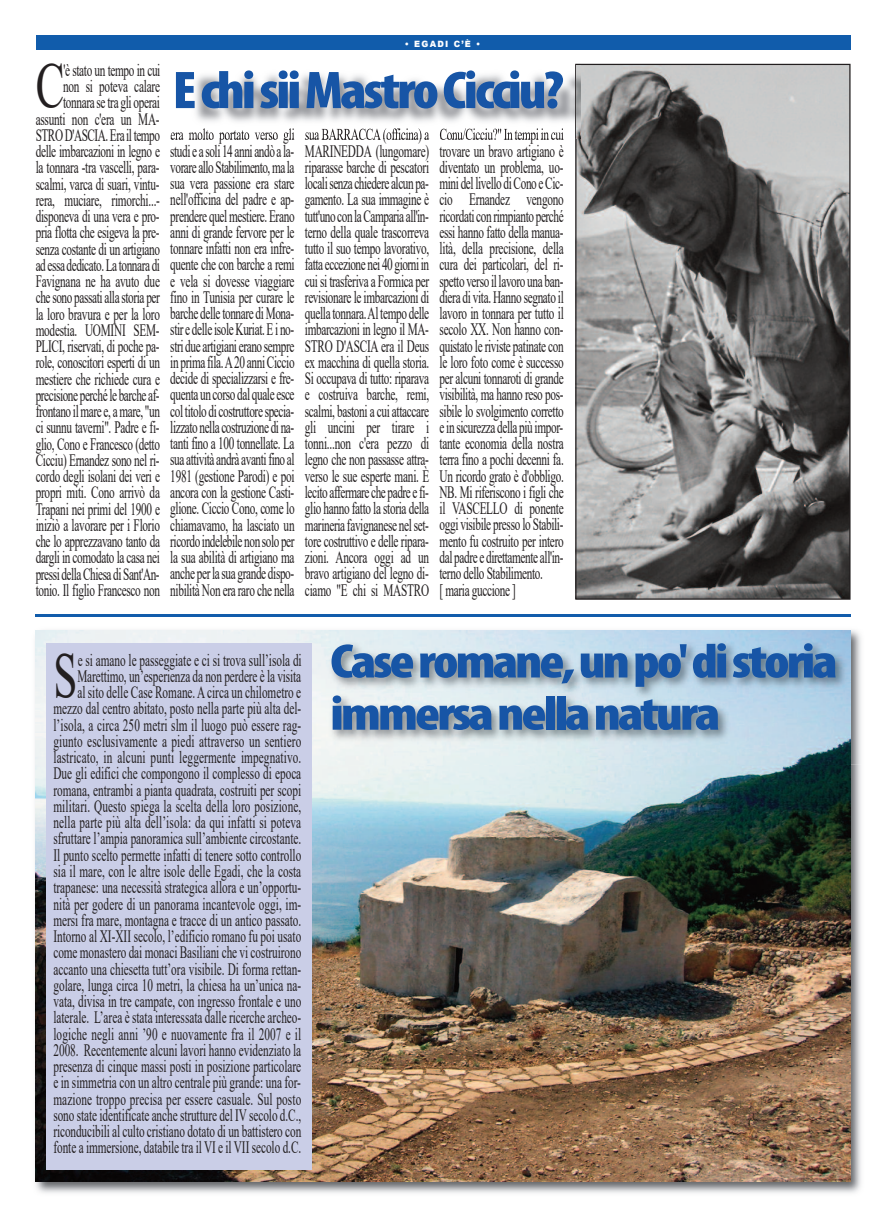
<style>
.page{position:relative;width:886px;height:1205px;background:#fff}
.page>*{position:absolute;margin:0;border:0;box-sizing:border-box;transform-origin:0 0}
.t1{font:66.5px "Times New Roman";color:#231f20;scale:.65 1}
.t2{font:900 condensed 53.5px "Myriad Pro";letter-spacing:-.05em;color:#1755a6;scale:1.09 1}
.t3{font:900 condensed 48.62px/52.2px "Myriad Pro";letter-spacing:-.05em;color:#1755a6;scale:1.16 1}
.t4{font:17.38px/16.2px "Times New Roman";letter-spacing:-.02em;color:#231f20;text-align:justify;scale:.65 1}
.t5{font:17.38px/16.2px "Times New Roman";color:#231f20;text-align:right;scale:.65 1}
.t6{font:900 8.62px "Arial";letter-spacing:.15em;color:#fff;scale:.96 1}
</style>
<div class="page">
<div style="left:36px;top:36px;width:814px;height:14px;background:#115cab"></div>
<img style="left:35px;top:630px;width:826px;height:563px">
<img style="left:36px;top:631px;width:814px;height:551px">
<img style="left:577px;top:66px;width:271px;height:532px">
<div style="left:575px;top:64px;width:275px;height:536px;border:1px solid #231f20"></div>
<img style="left:170px;top:63px;width:410px;height:75px">
<img style="left:171px;top:132px;width:31px;height:6px">
<img style="left:305px;top:129px;width:32px;height:9px">
<img style="left:440px;top:128px;width:35px;height:10px">
<img style="left:575px;top:64px;width:1px;height:74px">
<img style="left:576px;top:65px;width:4px;height:73px">
<img style="left:297px;top:630px;width:564px;height:134px">
<hr style="left:36px;top:614px;width:815px;height:3px;background:#115cab">
<div style="left:46px;top:643px;width:266px;height:527px;background:#cacee7"></div>
<h1 class="t1" style="left:36px;top:49px;width:46px">C</h1>
<p class="t4" style="left:36px;top:62px;width:193px;text-align:right">'è stato un tempo in cui<br>non si poteva calare tonnara se tra gli operai assunti non c'era un MA-<br>STRO D'ASCIA. Era il tempo delle imbarcazioni in legno e la tonnara -tra vascelli, para&shy;scalmi, varca di suari, vintu&shy;rera, muciare, rimorchi...- disponeva di una vera e pro&shy;pria flotta che esigeva la pre&shy;senza costante di un artigiano ad essa dedicato. La tonnara di<br>Favignana ne ha avuto due che sono passati alla storia per la loro bravura e per la loro modestia. UOMINI SEM-<br>PLICI, riservati, di poche pa&shy;role, conoscitori esperti di un mestiere che richiede cura e precisione perché le barche af&shy;frontano il mare e, a mare, "un ci sunnu taverni". Padre e fi&shy;glio, Cono e Francesco (detto<br>Cicciu) Ernandez sono nel ri&shy;cordo degli isolani dei veri e propri miti. Cono arrivò da<br>Trapani nei primi del 1900 e iniziò a lavorare per i Florio che lo apprezzavano tanto da dargli in comodato la casa nei pressi della Chiesa di Sant'An&shy;tonio. Il figlio Francesco non</p>
<p class="t6" style="left:405px;top:37px;width:80px">• EGADI C’È •</p>
<h2 class="t2" style="left:173px;top:71px;width:360px">EchisiiMastroCicciu?</h2>
<p class="t4" style="left:170px;top:126px;width:193px">era molto portato verso gli studi e a soli 14 anni andò a la&shy;vorare allo Stabilimento, ma la sua vera passione era stare nell'officina del padre e ap&shy;prendere quel mestiere. Erano anni di grande fervore per le tonnare infatti non era infre&shy;quente che con barche a remi e vela si dovesse viaggiare fino in Tunisia per curare le barche delle tonnare di Mona&shy;stir e delle isole Kuriat. E i no&shy;stri due artigiani erano sempre in prima fila.A20 anni Ciccio decide di specializzarsi e fre&shy;quenta un corso dal quale esce col titolo di costruttore specia&shy;lizzato nella costruzione di na&shy;tanti fino a 100 tonnellate. La sua attività andrà avanti fino al 1981 (gestione Parodi) e poi ancora con la gestione Casti&shy;glione. Ciccio Cono, come lo chiamavamo, ha lasciato un ricordo indelebile non solo per la sua abilità di artigiano ma anche per la sua grande dispo&shy;nibilità Non era raro che nella</p>
<p class="t4" style="left:305px;top:126px;width:193px">sua BARRACCA (officina) a MARINEDDA (lungomare) riparasse barche di pescatori locali senza chiedere alcun pa&shy;gamento. La sua immagine è tutt'uno con la Camparia all'in&shy;terno della quale trascorreva tutto il suo tempo lavorativo, fatta eccezione nei 40 giorni in cui si trasferiva a Formica per revisionare le imbarcazioni di quella tonnara.Al tempo delle imbarcazioni in legno il MA-STRO D'ASCIA era il Deus ex macchina di quella storia.<br>Si occupava di tutto: riparava e costruiva barche, remi, scalmi, bastoni a cui attaccare gli uncini per tirare i tonni...non c'era pezzo di legno che non passasse attra&shy;verso le sue esperte mani. È lecito affermare che padre e fi&shy;glio hanno fatto la storia della marineria favignanese nel set&shy;tore costruttivo e delle ripara&shy;zioni. Ancora oggi ad un bravo artigiano del legno di&shy;ciamo "E chi si MASTRO</p>
<p class="t4" style="left:439px;top:126px;width:193px;text-align:left">Conu/Cicciu?" In tempi in cui trovare un bravo artigiano è diventato un problema, uo&shy;mini del livello di Cono e Cic&shy;cio Ernandez vengono ricordati con rimpianto perché essi hanno fatto della manua&shy;lità, della precisione, della cura dei particolari, del ri&shy;spetto verso il lavoro una ban&shy;diera di vita. Hanno segnato il lavoro in tonnara per tutto il secolo XX. Non hanno con&shy;quistato le riviste patinate con le loro foto come è successo per alcuni tonnaroti di grande visibilità, ma hanno reso pos&shy;sibile lo svolgimento corretto e in sicurezza della più impor&shy;tante economia della nostra terra fino a pochi decenni fa.<br>Un ricordo grato è d'obbligo.<br>NB. Mi riferiscono i figli che il VASCELLO di ponente oggi visibile presso lo Stabili&shy;mento fu costruito per intero dal padre e direttamente all'in&shy;terno dello Stabilimento.<br>[ maria guccione ]</p>
<h1 class="t1" style="left:53px;top:639px;width:38px">S</h1>
<p class="t5" style="left:53px;top:652px;width:383px">e si amano le passeggiate e ci si trova sull’isola di Marettimo, un’esperienza da non perdere è la visita<br>al sito delle Case Romane. A circa un chilometro e mezzo dal centro abitato, posto nella parte più alta del&shy;l’isola, a circa 250 metri slm il luogo può essere rag&shy;giunto esclusivamente a piedi attraverso un sentiero lastricato, in alcuni punti leggermente impegnativo.<br>Due gli edifici che compongono il complesso di epoca romana, entrambi a pianta quadrata, costruiti per scopi militari. Questo spiega la scelta della loro posizione, nella parte più alta dell’isola: da qui infatti si poteva sfruttare l’ampia panoramica sull’ambiente circostante.<br>Il punto scelto permette infatti di tenere sotto controllo sia il mare, con le altre isole delle Egadi, che la costa trapanese: una necessità strategica allora e un’opportu&shy;nità per godere di un panorama incantevole oggi, im&shy;mersi fra mare, montagna e tracce di un antico passato.<br>Intorno al XI-XII secolo, l’edificio romano fu poi usato come monastero dai monaci Basiliani che vi costruirono accanto una chiesetta tutt’ora visibile. Di forma rettan&shy;golare, lunga circa 10 metri, la chiesa ha un’unica na&shy;vata, divisa in tre campate, con ingresso frontale e uno laterale. L’area è stata interessata dalle ricerche archeo&shy;logiche negli anni ’90 e nuovamente fra il 2007 e il 2008. Recentemente alcuni lavori hanno evidenziato la presenza di cinque massi posti in posizione particolare e in simmetria con un altro centrale più grande: una for&shy;mazione troppo precisa per essere casuale. Sul posto sono state identificate anche strutture del IV secolo d.C., riconducibili al culto cristiano dotato di un battistero con fonte a immersione, databile tra il VI e il VII secolo d.C.</p>
<h3 class="t3" style="left:330px;top:639px;width:439px">Caseromane,unpo'distoria immersanellanatura</h3>
</div>
